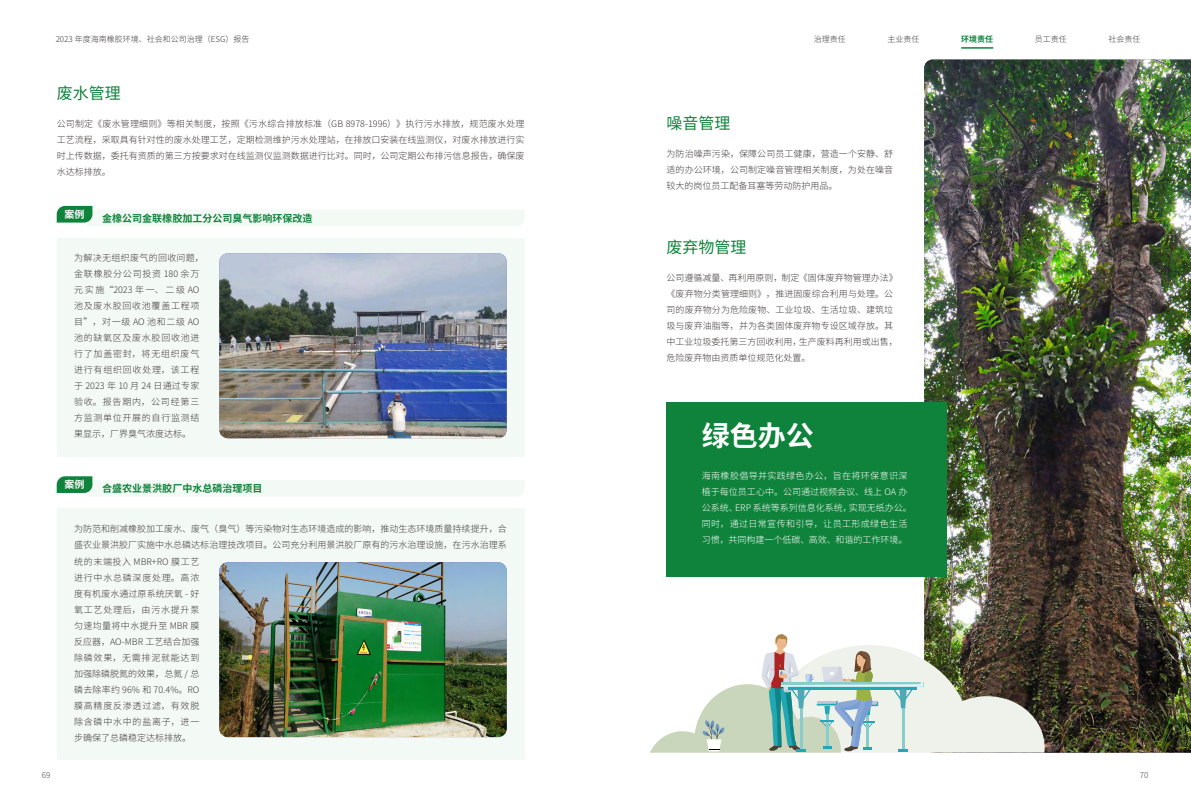
<style>
.page{position:relative;width:1191px;height:808px;background:#fff}
.page>*{position:absolute;margin:0;border:0;box-sizing:border-box;transform-origin:0 0}
.t1{font:700 28px "Source Han Sans CN";color:#fff}
.t2{font:16px "Source Han Sans CN";color:#0f833b}
.t3{font:700 10px "Source Han Sans CN";color:#0f833b}
.t4{font:700 10px "Source Han Sans CN";color:#fff}
.t5{font:300 9px/16px "Source Han Sans CN";color:#3e3a39;text-align:justify}
.t6{font:300 9px/16px "Source Han Sans CN";letter-spacing:.075em;color:#3e3a39}
.t7{font:300 9px/16px "Source Han Sans CN";color:#fff}
.t8{font:300 8px "Source Han Sans CN";color:#3e3a39}
.t9{font:300 8px "Source Han Sans CN";color:#4c4948}
.t10{font:700 8px "Source Han Sans CN";color:#0f833b}
</style>
<div class="page">
<svg style="left:57px;top:476px;width:467px;height:20px"></svg>
<div style="left:57px;top:508px;width:467px;height:252px;background:#f3f9f5"></div>
<img style="left:219px;top:562px;width:288px;height:175px">
<svg style="left:57px;top:206px;width:467px;height:20px"></svg>
<div style="left:57px;top:238px;width:467px;height:218px;background:#f3f9f5"></div>
<img style="left:219px;top:253px;width:288px;height:185px">
<img style="left:924px;top:60px;width:267px;height:693px">
<div style="left:666px;top:402px;width:281px;height:175px;background:#0f833b"></div>
<svg style="left:923px;top:645px;width:121px;height:107px;background:#9c9c8f"></svg>
<svg style="left:650px;top:634px;width:273px;height:119px"></svg>
<hr style="left:961px;top:47px;width:32px;height:2px;background:#0f833b">
<p class="t8" style="left:56px;top:34px;width:195px">2023 年度海南橡胶环境、社会和公司治理（ESG）报告</p>
<h2 class="t2" style="left:57px;top:84px;width:65px">废水管理</h2>
<p class="t5" style="left:57px;top:116px;width:469px">公司制定《废水管理细则》等相关制度，按照《污水综合排放标准（GB 8978-1996）》执行污水排放，规范废水处理工艺流程，采取具有针对性的废水处理工艺，定期检测维护污水处理站，在排放口安装在线监测仪，对废水排放进行实时上传数据，委托有资质的第三方按要求对在线监测仪监测数据进行比对。同时，公司定期公布排污信息报告，确保废水达标排放。</p>
<p class="t4" style="left:65px;top:209px;width:21px">案例</p>
<p class="t3" style="left:102px;top:213px;width:212px">金橡公司金联橡胶加工分公司臭气影响环保改造</p>
<p class="t6" style="left:74px;top:250px;width:131px">为解决无组织废气的回收问题，金联橡胶分公司投资 180 余万元实施“2023 年一、二级 AO池及废水胶回收池覆盖工程项目”，对一级 AO 池和二级 AO池的缺氧区及废水胶回收池进行了加盖密封，将无组织废气进行有组织回收处理，该工程于 2023 年 10 月 24 日通过专家验收。报告期内，公司经第三方监测单位开展的自行监测结果显示，厂界臭气浓度达标。</p>
<p class="t4" style="left:65px;top:479px;width:21px">案例</p>
<p class="t3" style="left:102px;top:483px;width:162px">合盛农业景洪胶厂中水总磷治理项目</p>
<p class="t5" style="left:74px;top:520px;width:434px">为防范和削减橡胶加工废水、废气（臭气）等污染物对生态环境造成的影响，推动生态环境质量持续提升，合盛农业景洪胶厂实施中水总磷达标治理技改项目。公司充分利用景洪胶厂原有的污水治理设施，在污水治理系</p>
<p class="t5" style="left:74px;top:553px;width:127px">统的末端投入 MBR+RO 膜工艺进行中水总磷深度处理。高浓度有机废水通过原系统厌氧 - 好氧工艺处理后，由污水提升泵匀速均量将中水提升至 MBR 膜反应器，AO-MBR 工艺结合加强除磷效果，无需排泥就能达到加强除磷脱氮的效果，总氮 / 总磷去除率约 96% 和 70.4%。RO膜高精度反渗透过滤，有效脱除含磷中水中的盐离子，进一步确保了总磷稳定达标排放。</p>
<h2 class="t2" style="left:666px;top:114px;width:65px">噪音管理</h2>
<p class="t8" style="left:814px;top:34px;width:33px">治理责任</p>
<p class="t8" style="left:887px;top:34px;width:33px">主业责任</p>
<p class="t10" style="left:961px;top:34px;width:33px">环境责任</p>
<p class="t8" style="left:1035px;top:34px;width:33px">员工责任</p>
<p class="t8" style="left:1108px;top:34px;width:33px">社会责任</p>
<p class="t5" style="left:666px;top:146px;width:228px">为防治噪声污染，保障公司员工健康，营造一个安静、舒适的办公环境，公司制定噪音管理相关制度，为处在噪音较大的岗位员工配备耳塞等劳动防护用品。</p>
<h2 class="t2" style="left:666px;top:239px;width:81px">废弃物管理</h2>
<p class="t5" style="left:666px;top:270px;width:233px;text-align:left">公司遵循减量、再利用原则，制定《固体废弃物管理办法》《废弃物分类管理细则》，推进固废综合利用与处理。公司的废弃物分为危险废物、工业垃圾、生活垃圾、建筑垃圾与废弃油脂等，并为各类固体废弃物专设区域存放。其中工业垃圾委托第三方回收利用，生产废料再利用或出售，危险废弃物由资质单位规范化处置。</p>
<h1 class="t1" style="left:702px;top:420px;width:113px">绿色办公</h1>
<p class="t7" style="left:702px;top:468px;width:211px">海南橡胶倡导并实践绿色办公，旨在将环保意识深植于每位员工心中。公司通过视频会议、线上 OA 办公系统、ERP 系统等系列信息化系统，实现无纸办公。同时，通过日常宣传和引导，让员工形成绿色生活习惯，共同构建一个低碳、高效、和谐的工作环境。</p>
<p class="t9" style="left:42px;top:771px;width:10px">69</p>
<p class="t9" style="left:1139px;top:771px;width:10px">70</p>
</div>
